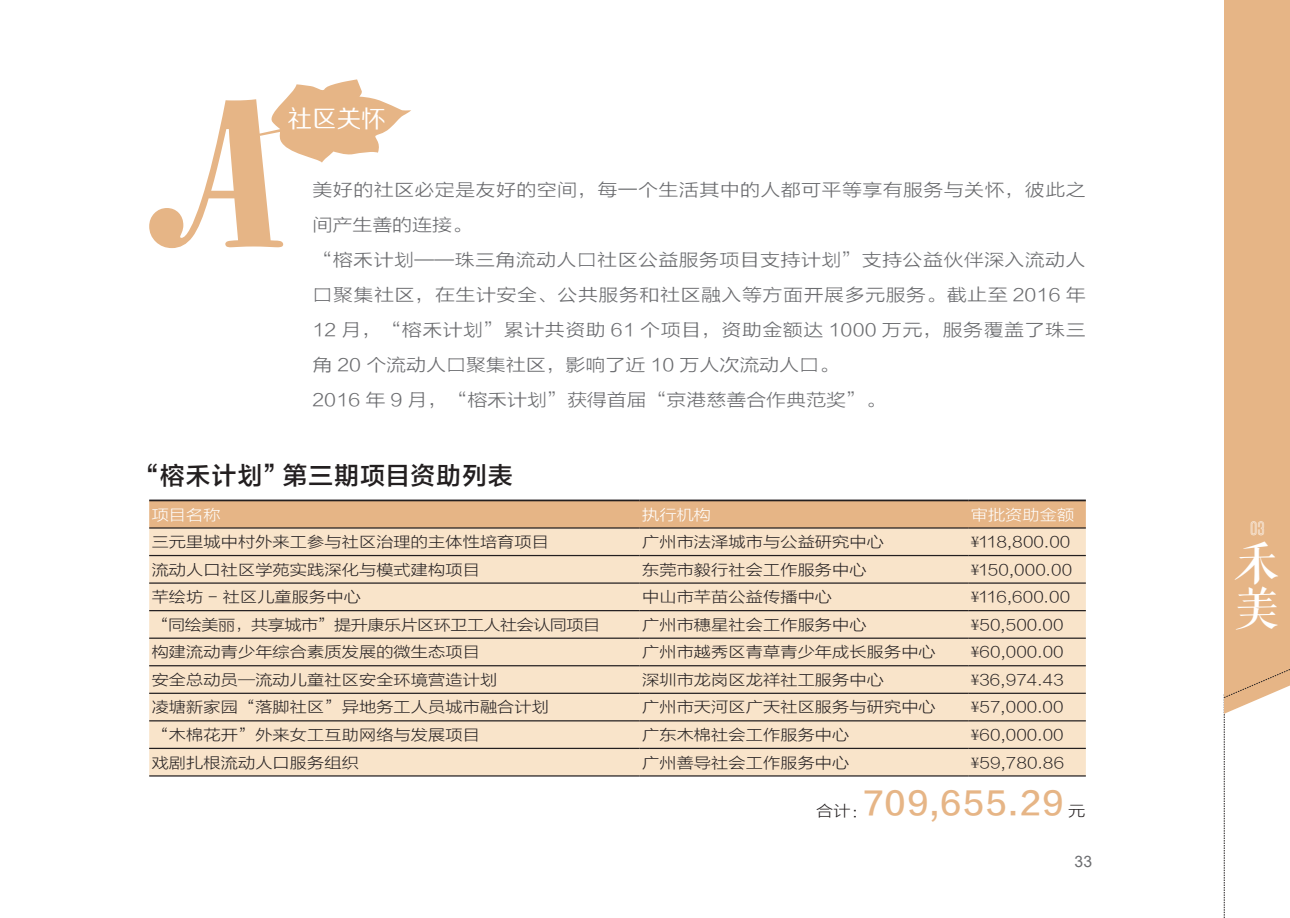
<style>
.page{position:relative;width:1290px;height:918px;background:#fff}
.page>*{position:absolute;margin:0;border:0;box-sizing:border-box;transform-origin:0 0}
.t1{font:44.98px/45px "FZQKBYSJW NFDS GB1 0";color:#fff}
.t2{font:31.5px "FZLTZHK NFDS GBK1 0";letter-spacing:.05em;color:#e6b586}
.t3{font:24.5px "FZLTZHK NFDS GBK1 0";letter-spacing:.05em;color:#231f20}
.t4{font:24.5px "FZZHJW NFDS GB1 0";color:#fff}
.t5{font:17.5px/35px "FZLTXHK";letter-spacing:.01em;color:#6c6d70;scale:1.15 1}
.t6{font:16.28px "Marquee Moon";color:#fff}
.t7{font:15.75px "Arial";color:#6c6d70}
.t8{font:14.88px "FZLTXHK NFDS GBK1 0";letter-spacing:.01em;color:#231f20;scale:1.15 1}
.t9{font:14.88px "FZLTXHK NFDS GBK1 0";letter-spacing:-.03em;color:#231f20;scale:1.15 1}
.t10{font:14.88px "FZLTXHK NFDS GBK1 0";letter-spacing:.01em;color:#fff;scale:1.15 1}
.s1{font-family:"Sim Sun"}
.s2{font-family:"FZLTXHK NFDS GBK1 0";font-size:14.88px;color:#231f20}
</style>
<div class="page">
<svg style="left:1223px;top:0;width:67px;height:918px"></svg>
<div style="left:149px;top:501px;width:937px;height:26px;background:#e6b586"></div>
<div style="left:149px;top:528px;width:937px;height:247px;background:#f9e4ca"></div>
<hr style="left:149px;top:527px;width:491px;height:1px;background:#231f20">
<hr style="left:640px;top:527px;width:328px;height:1px;background:#231f20">
<hr style="left:968px;top:527px;width:118px;height:1px;background:#231f20">
<hr style="left:149px;top:555px;width:491px;height:1px;background:#231f20">
<hr style="left:640px;top:555px;width:328px;height:1px;background:#231f20">
<hr style="left:968px;top:555px;width:118px;height:1px;background:#231f20">
<hr style="left:149px;top:582px;width:491px;height:2px;background:#231f20">
<hr style="left:640px;top:582px;width:328px;height:2px;background:#231f20">
<hr style="left:968px;top:582px;width:118px;height:2px;background:#231f20">
<hr style="left:149px;top:610px;width:491px;height:1px;background:#231f20">
<hr style="left:640px;top:610px;width:328px;height:1px;background:#231f20">
<hr style="left:968px;top:610px;width:118px;height:1px;background:#231f20">
<hr style="left:149px;top:637px;width:491px;height:2px;background:#231f20">
<hr style="left:640px;top:637px;width:328px;height:2px;background:#231f20">
<hr style="left:968px;top:637px;width:118px;height:2px;background:#231f20">
<hr style="left:149px;top:665px;width:491px;height:1px;background:#231f20">
<hr style="left:640px;top:665px;width:328px;height:1px;background:#231f20">
<hr style="left:968px;top:665px;width:118px;height:1px;background:#231f20">
<hr style="left:149px;top:692px;width:491px;height:2px;background:#231f20">
<hr style="left:640px;top:692px;width:328px;height:2px;background:#231f20">
<hr style="left:968px;top:692px;width:118px;height:2px;background:#231f20">
<hr style="left:149px;top:720px;width:491px;height:1px;background:#231f20">
<hr style="left:640px;top:720px;width:328px;height:1px;background:#231f20">
<hr style="left:968px;top:720px;width:118px;height:1px;background:#231f20">
<hr style="left:149px;top:748px;width:491px;height:1px;background:#231f20">
<hr style="left:640px;top:748px;width:328px;height:1px;background:#231f20">
<hr style="left:968px;top:748px;width:118px;height:1px;background:#231f20">
<hr style="left:149px;top:775px;width:491px;height:1px;background:#231f20">
<hr style="left:640px;top:775px;width:328px;height:1px;background:#231f20">
<hr style="left:968px;top:775px;width:118px;height:1px;background:#231f20">
<hr style="left:149px;top:499px;width:491px;height:2px;background:#231f20">
<hr style="left:640px;top:499px;width:328px;height:2px;background:#231f20">
<hr style="left:968px;top:499px;width:118px;height:2px;background:#231f20">
<svg style="left:149px;top:79px;width:262px;height:169px"></svg>
<h3 class="t4" style="left:288px;top:105px;width:99px">社区关怀</h3>
<p class="t5" style="left:313px;top:172px;width:674px">美好的社区必定是友好的空间，每一个生活其中的人都可平等享有服务与关怀，彼此之间产生善的连接。<br>“榕禾计划——珠三角流动人口社区公益服务项目支持计划”支持公益伙伴深入流动人口聚集社区，在生计安全、公共服务和社区融入等方面开展多元服务。截止至 2016 年12 月，“榕禾计划”累计共资助 61 个项目，资助金额达 1000 万元，服务覆盖了珠三角 20 个流动人口聚集社区，影响了近 10 万人次流动人口。<br>2016 年 9 月，“榕禾计划”获得首届“京港慈善合作典范奖”。</p>
<h3 class="t3" style="left:134px;top:462px;width:380px">“榕禾计划”第三期项目资助列表</h3>
<p class="t10" style="left:152px;top:506px;width:61px">项目名称</p>
<p class="t10" style="left:642px;top:506px;width:61px">执行机构</p>
<p class="t10" style="left:971px;top:506px;width:91px">审批资助金额</p>
<p class="t8" style="left:152px;top:534px;width:347px">三元里城中村外来工参与社区治理的主体性培育项目</p>
<p class="t8" style="left:642px;top:534px;width:212px">广州市法泽城市与公益研究中心</p>
<p class="t8" style="left:971px;top:534px;width:88px"><span class="s1">¥</span>118,800.00</p>
<p class="t8" style="left:152px;top:561px;width:287px">流动人口社区学苑实践深化与模式建构项目</p>
<p class="t8" style="left:642px;top:561px;width:197px">东莞市毅行社会工作服务中心</p>
<p class="t8" style="left:971px;top:561px;width:90px"><span class="s1">¥</span>150,000.00</p>
<p class="t8" style="left:152px;top:589px;width:183px">芊绘坊 - 社区儿童服务中心</p>
<p class="t8" style="left:642px;top:589px;width:167px">中山市芊苗公益传播中心</p>
<p class="t8" style="left:971px;top:589px;width:88px"><span class="s1">¥</span>116,600.00</p>
<p class="t9" style="left:152px;top:616px;width:392px">“同绘美丽，共享城市”提升康乐片区环卫工人社会认同项目</p>
<p class="t8" style="left:642px;top:616px;width:197px">广州市穗星社会工作服务中心</p>
<p class="t8" style="left:971px;top:616px;width:82px"><span class="s1">¥</span>50,500.00</p>
<p class="t8" style="left:152px;top:644px;width:287px">构建流动青少年综合素质发展的微生态项目</p>
<p class="t8" style="left:642px;top:644px;width:257px">广州市越秀区青草青少年成长服务中心</p>
<p class="t8" style="left:971px;top:644px;width:82px"><span class="s1">¥</span>60,000.00</p>
<p class="t8" style="left:152px;top:671px;width:302px">安全总动员—流动儿童社区安全环境营造计划</p>
<p class="t8" style="left:642px;top:671px;width:212px">深圳市龙岗区龙祥社工服务中心</p>
<p class="t8" style="left:971px;top:671px;width:82px"><span class="s1">¥</span>36,974.43</p>
<p class="t8" style="left:152px;top:699px;width:347px">凌塘新家园“落脚社区”异地务工人员城市融合计划</p>
<p class="t8" style="left:642px;top:699px;width:257px">广州市天河区广天社区服务与研究中心</p>
<p class="t8" style="left:971px;top:699px;width:82px"><span class="s1">¥</span>57,000.00</p>
<p class="t8" style="left:152px;top:726px;width:287px">“木棉花开”外来女工互助网络与发展项目</p>
<p class="t8" style="left:642px;top:726px;width:182px">广东木棉社会工作服务中心</p>
<p class="t8" style="left:971px;top:726px;width:82px"><span class="s1">¥</span>60,000.00</p>
<p class="t8" style="left:152px;top:754px;width:182px">戏剧扎根流动人口服务组织</p>
<p class="t8" style="left:642px;top:754px;width:182px">广州善导社会工作服务中心</p>
<p class="t8" style="left:971px;top:754px;width:83px"><span class="s1">¥</span>59,780.86</p>
<h2 class="t2" style="left:816px;top:786px;width:271px"><span class="s2">合计：</span>709,655.29 <span class="s2">元</span></h2>
<p class="t7" style="left:1074px;top:850px;width:19px">33</p>
<p class="t6" style="left:1250px;top:520px;width:16px">03</p>
<h1 class="t1" style="left:1234px;top:542px;width:45px">禾美</h1>
</div>
